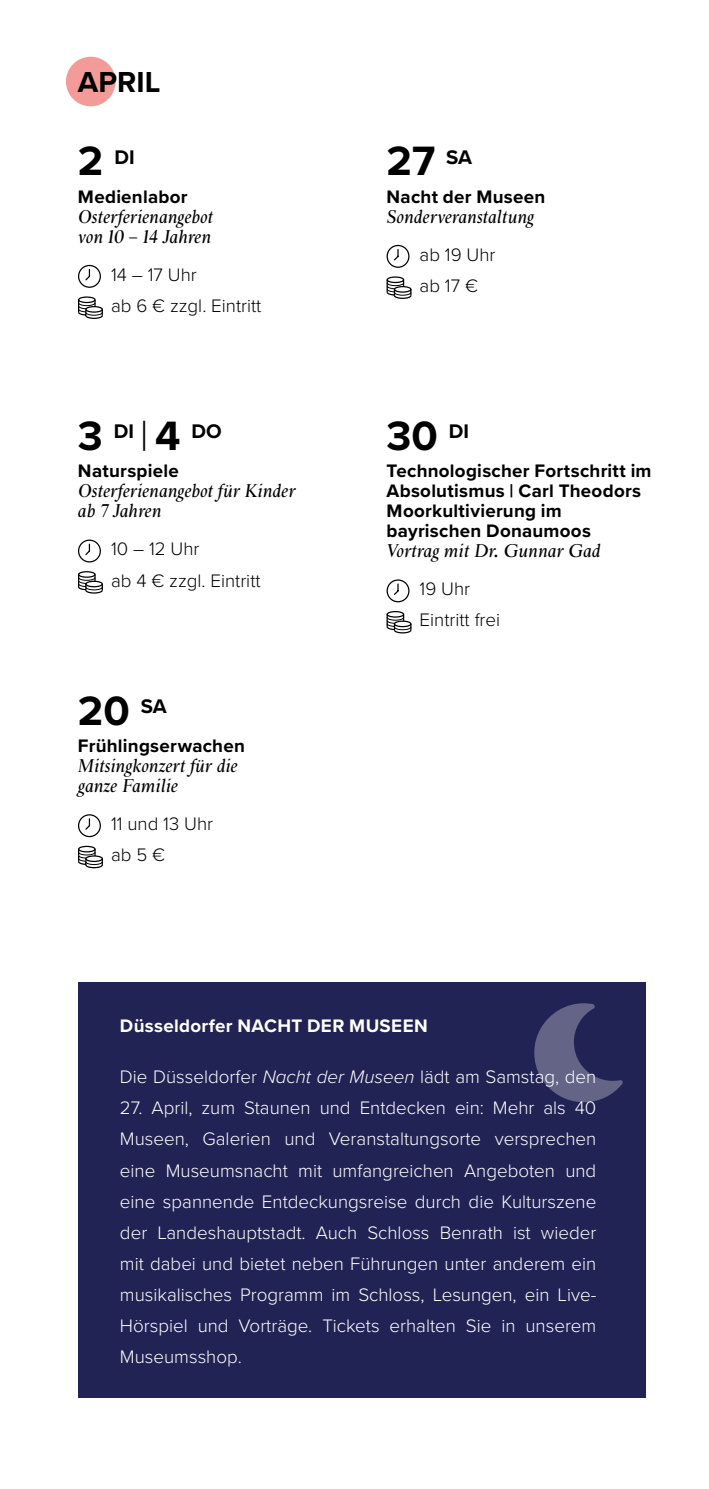
<style>
.page{position:relative;width:709px;height:1489px;background:#fff}
.page>*{position:absolute;margin:0;border:0;box-sizing:border-box;transform-origin:0 0}
.t1{font:700 42.5px "Proxima Nova";color:#000}
.t2{font:700 30px "Proxima Nova";color:#000}
.t3{font:700 20.5px "Proxima Nova";color:#000}
.t4{font:300 18.75px/31px "Proxima Nova";color:#fff;text-align:justify}
.t5{font:700 18.75px/20px "Proxima Nova";letter-spacing:.015em;color:#000}
.t6{font:italic 18.75px/20px "Starling";color:#000}
.t7{font:300 18.75px/31px "Proxima Nova";color:#000}
.t8{font:700 18.75px "Proxima Nova";letter-spacing:.015em;color:#fff}
.s1{font-size:42.5px}
.s2{font-weight:300;font-size:42.5px}
.s3{font-style:italic}
</style>
<div class="page">
<div style="left:66px;top:57px;width:50px;height:49px;background:#f39b98;border-radius:50%"></div>
<svg style="left:78px;top:264px;width:23px;height:24px"></svg>
<div style="left:78px;top:296px;width:18px;height:7px;border:1px solid #000;border-radius:50%"></div>
<svg style="left:78px;top:300px;width:25px;height:19px"></svg>
<svg style="left:78px;top:539px;width:23px;height:24px"></svg>
<div style="left:78px;top:571px;width:18px;height:6px;border:1px solid #000;border-radius:50%"></div>
<svg style="left:78px;top:574px;width:25px;height:20px"></svg>
<svg style="left:78px;top:814px;width:23px;height:23px"></svg>
<div style="left:78px;top:845px;width:18px;height:7px;border:1px solid #000;border-radius:50%"></div>
<svg style="left:78px;top:849px;width:25px;height:19px"></svg>
<svg style="left:386px;top:244px;width:24px;height:24px"></svg>
<div style="left:386px;top:276px;width:18px;height:7px;border:1px solid #000;border-radius:50%"></div>
<svg style="left:386px;top:280px;width:26px;height:19px"></svg>
<svg style="left:386px;top:579px;width:24px;height:24px"></svg>
<div style="left:386px;top:611px;width:18px;height:6px;border:1px solid #000;border-radius:50%"></div>
<svg style="left:386px;top:614px;width:26px;height:20px"></svg>
<div style="left:78px;top:982px;width:567px;height:415px;background:#212354"></div>
<svg style="left:534px;top:1003px;width:89px;height:99px"></svg>
<h2 class="t2" style="left:78px;top:60px;width:84px">APRIL</h2>
<p class="t3" style="left:78px;top:142px;width:58px"><span class="s1">2</span> DI</p>
<p class="t5" style="left:78px;top:186px;width:111px">Medienlabor</p>
<p class="t6" style="left:78px;top:207px;width:137px">Osterferienangebot von 10 – 14 Jahren</p>
<p class="t7" style="left:111px;top:258px;width:152px">14 – 17 Uhr<br>ab 6 € zzgl. Eintritt</p>
<p class="t3" style="left:78px;top:416px;width:145px"><span class="s1">3</span> DI <span class="s2">|</span> <span class="s1">4</span> DO</p>
<p class="t5" style="left:78px;top:460px;width:102px">Naturspiele</p>
<p class="t6" style="left:78px;top:481px;width:219px">Osterferienangebot für Kinder ab 7 Jahren</p>
<p class="t7" style="left:111px;top:532px;width:151px">10 – 12 Uhr<br>ab 4 € zzgl. Eintritt</p>
<h1 class="t1" style="left:78px;top:679px;width:90px">20 <sup>SA</sup></h1>
<p class="t5" style="left:78px;top:735px;width:168px">Frühlingserwachen</p>
<p class="t6" style="left:78px;top:756px;width:161px">Mitsingkonzert für die ganze Familie</p>
<p class="t7" style="left:111px;top:807px;width:103px">11 und 13 Uhr ab 5 €</p>
<h1 class="t1" style="left:386px;top:129px;width:87px">27 <sup>SA</sup></h1>
<p class="t5" style="left:386px;top:186px;width:160px">Nacht der Museen</p>
<p class="t6" style="left:386px;top:207px;width:149px">Sonderveranstaltung</p>
<p class="t7" style="left:419px;top:238px;width:77px">ab 19 Uhr ab 17 €</p>
<h1 class="t1" style="left:386px;top:404px;width:84px">30 <sup>DI</sup></h1>
<p class="t5" style="left:386px;top:460px;width:266px">Technologischer Fortschritt im<br>Absolutismus | Carl Theodors<br>Moorkultivierung im bayrischen Donaumoos</p>
<p class="t6" style="left:386px;top:541px;width:215px">Vortrag mit Dr. Gunnar Gad</p>
<p class="t7" style="left:419px;top:572px;width:82px">19 Uhr<br>Eintritt frei</p>
<p class="t8" style="left:120px;top:1011px;width:309px">Düsseldorfer NACHT DER MUSEEN</p>
<p class="t4" style="left:120px;top:1060px;width:478px">Die Düsseldorfer <span class="s3">Nacht der Museen</span> lädt am Samstag, den</p>
<p class="t4" style="left:120px;top:1091px;width:478px">27. April, zum Staunen und Entdecken ein: Mehr als 40<br>Museen, Galerien und Veranstaltungsorte versprechen eine Museumsnacht mit umfangreichen Angeboten und eine spannende Entdeckungsreise durch die Kulturszene der Landeshauptstadt. Auch Schloss Benrath ist wieder mit dabei und bietet neben Führungen unter anderem ein musikalisches Programm im Schloss, Lesungen, ein Live-Hörspiel und Vorträge. Tickets erhalten Sie in unserem Museumsshop.</p>
</div>
